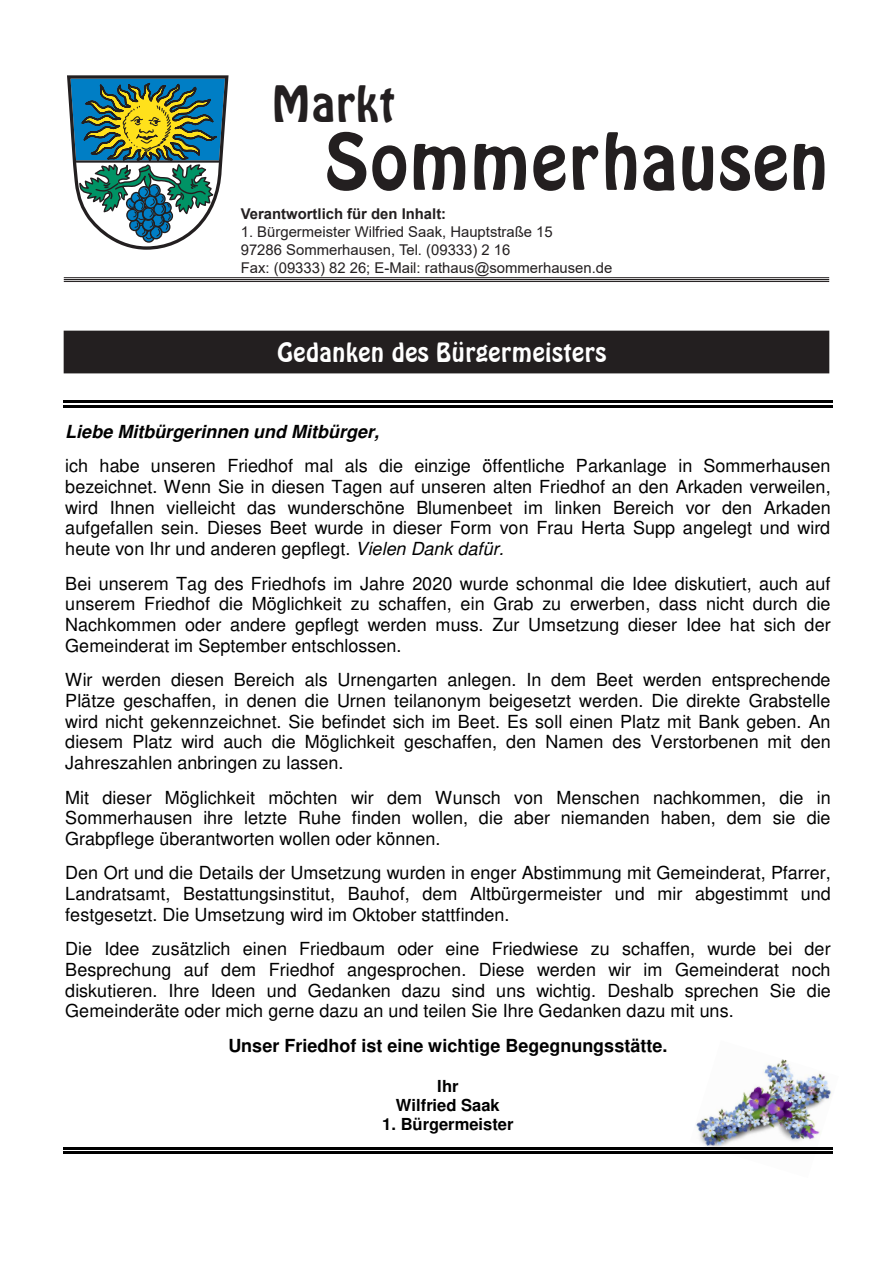
<style>
.page{position:relative;width:893px;height:1263px;background:#fff}
.page>*{position:absolute;margin:0;border:0;box-sizing:border-box;transform-origin:0 0}
.t1{font:75px "Hobo BT";color:#231f20}
.t2{font:48px "Hobo BT";color:#231f20}
.t3{font:25.5px "Hobo BT";color:#fff}
.t4{font:18px/20.7px "Helvetica";color:#000;text-align:justify}
.t5{font:700 18px "Helvetica";color:#000}
.t6{font:italic 700 18px "Helvetica";color:#000}
.t7{font:700 16.5px/18.9px "Helvetica";color:#000;text-align:center}
.t8{font:14.85px/17.9px "Arial";color:#231f20}
.t9{font:700 14.85px "Arial";color:#231f20}
.s1{font-style:italic}
</style>
<div class="page">
<hr style="left:64px;top:277px;width:765px;height:1px;background:#231f20">
<hr style="left:64px;top:279px;width:765px;height:1px;background:#231f20">
<hr style="left:64px;top:281px;width:765px;height:1px;background:#231f20">
<svg style="left:67px;top:75px;width:162px;height:175px"></svg>
<div style="left:64px;top:331px;width:765px;height:42px;background:#231f20"></div>
<img style="left:690px;top:1059px;width:143px;height:93px">
<hr style="left:63px;top:401px;width:770px;height:2px;background:#000">
<hr style="left:63px;top:405px;width:770px;height:2px;background:#000">
<hr style="left:63px;top:1147px;width:770px;height:3px;background:#000">
<hr style="left:63px;top:1152px;width:770px;height:2px;background:#000">
<h2 class="t2" style="left:271px;top:75px;width:125px">Markt</h2>
<h1 class="t1" style="left:324px;top:116px;width:506px">Sommerhausen</h1>
<p class="t9" style="left:241px;top:204px;width:207px">Verantwortlich für den Inhalt:</p>
<p class="t8" style="left:241px;top:223px;width:373px">1. Bürgermeister Wilfried Saak, Hauptstraße 15<br>97286 Sommerhausen, Tel. (09333) 2 16<br>Fax: (09333) 82 26; E-Mail: rathaus@sommerhausen.de</p>
<h3 class="t3" style="left:277px;top:336px;width:331px">Gedanken des Bürgermeisters</h3>
<p class="t6" style="left:65px;top:424px;width:315px">Liebe Mitbürgerinnen und Mitbürger,</p>
<p class="t4" style="left:65px;top:457px;width:767px">ich habe unseren Friedhof mal als die einzige öffentliche Parkanlage in Sommerhausen bezeichnet. Wenn Sie in diesen Tagen auf unseren alten Friedhof an den Arkaden verweilen, wird Ihnen vielleicht das wunderschöne Blumenbeet im linken Bereich vor den Arkaden aufgefallen sein. Dieses Beet wurde in dieser Form von Frau Herta Supp angelegt und wird heute von Ihr und anderen gepflegt. <span class="s1">Vielen Dank dafür.</span></p>
<p class="t4" style="left:65px;top:575px;width:767px">Bei unserem Tag des Friedhofs im Jahre 2020 wurde schonmal die Idee diskutiert, auch auf unserem Friedhof die Möglichkeit zu schaffen, ein Grab zu erwerben, dass nicht durch die Nachkommen oder andere gepflegt werden muss. Zur Umsetzung dieser Idee hat sich der Gemeinderat im September entschlossen.</p>
<p class="t4" style="left:65px;top:671px;width:767px">Wir werden diesen Bereich als Urnengarten anlegen. In dem Beet werden entsprechende Plätze geschaffen, in denen die Urnen teilanonym beigesetzt werden. Die direkte Grabstelle wird nicht gekennzeichnet. Sie befindet sich im Beet. Es soll einen Platz mit Bank geben. An diesem Platz wird auch die Möglichkeit geschaffen, den Namen des Verstorbenen mit den Jahreszahlen anbringen zu lassen.</p>
<p class="t4" style="left:65px;top:788px;width:767px">Mit dieser Möglichkeit möchten wir dem Wunsch von Menschen nachkommen, die in Sommerhausen ihre letzte Ruhe finden wollen, die aber niemanden haben, dem sie die Grabpflege überantworten wollen oder können.</p>
<p class="t4" style="left:65px;top:864px;width:767px">Den Ort und die Details der Umsetzung wurden in enger Abstimmung mit Gemeinderat, Pfarrer, Landratsamt, Bestattungsinstitut, Bauhof, dem Altbürgermeister und mir abgestimmt und festgesetzt. Die Umsetzung wird im Oktober stattfinden.</p>
<p class="t4" style="left:65px;top:940px;width:767px">Die Idee zusätzlich einen Friedbaum oder eine Friedwiese zu schaffen, wurde bei der Besprechung auf dem Friedhof angesprochen. Diese werden wir im Gemeinderat noch diskutieren. Ihre Ideen und Gedanken dazu sind uns wichtig. Deshalb sprechen Sie die Gemeinderäte oder mich gerne dazu an und teilen Sie Ihre Gedanken dazu mit uns.</p>
<p class="t5" style="left:228px;top:1038px;width:441px">Unser Friedhof ist eine wichtige Begegnungsstätte.</p>
<p class="t7" style="left:396px;top:1078px;width:105px">Ihr<br>Wilfried Saak</p>
<p class="t7" style="left:382px;top:1116px;width:133px">1. Bürgermeister</p>
</div>
